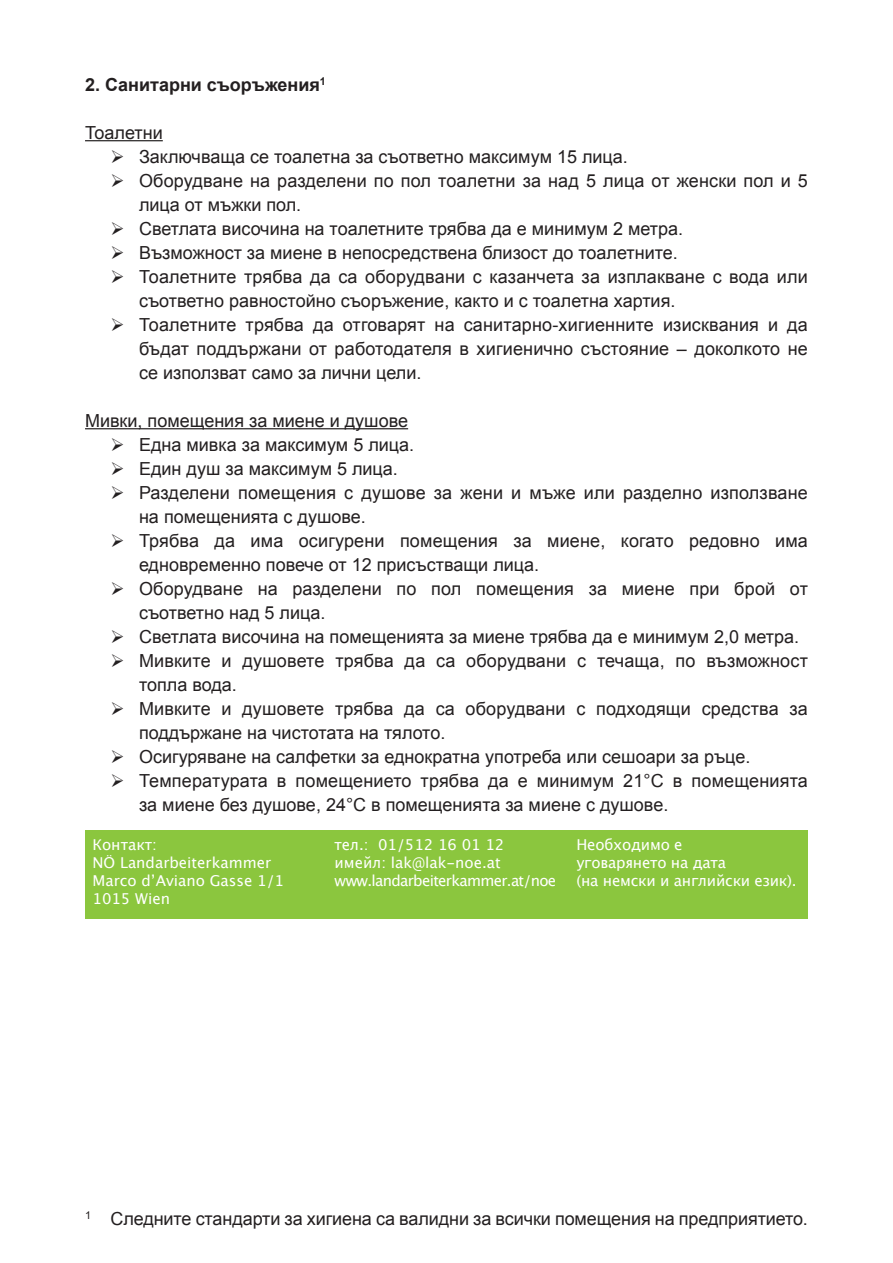
<style>
.page{position:relative;width:893px;height:1263px;background:#fff}
.page>*{position:absolute;margin:0;border:0;box-sizing:border-box;transform-origin:0 0}
.t1{font:18px/24px "Arial";color:#231f20}
.t2{font:700 18px "Arial";color:#231f20}
.t3{font:15px/18px "Lucida Grande";letter-spacing:-.005em;color:#fff}
.t4{font:15px/18px "Lucida Grande";letter-spacing:-.045em;color:#fff}
</style>
<div class="page">
<div style="left:85px;top:831px;width:723px;height:88px;background:#8bc63e"></div>
<hr style="left:85px;top:140px;width:78px;height:1px;background:#231f20">
<hr style="left:85px;top:428px;width:323px;height:1px;background:#231f20">
<p class="t2" style="left:85px;top:74px;width:242px">2. Санитарни съоръжения<sup>1</sup></p>
<p class="t1" style="left:85px;top:121px;width:79px">Тоалетни</p>
<p class="t1" style="left:111px;top:145px;width:519px">➢ Заключваща се тоалетна за съответно максимум 15 лица.</p>
<p class="t1" style="left:139px;top:169px;width:670px;text-indent:-28px">➢ Оборудване на разделени по пол тоалетни за над 5 лица от женски пол и 5 лица от мъжки пол.</p>
<p class="t1" style="left:111px;top:217px;width:574px">➢ Светлата височина на тоалетните трябва да е минимум 2 метра.</p>
<p class="t1" style="left:111px;top:241px;width:569px">➢ Възможност за миене в непосредствена близост до тоалетните.</p>
<p class="t1" style="left:139px;top:265px;width:670px;text-indent:-28px">➢ Тоалетните трябва да са оборудвани с казанчета за изплакване с вода или съответно равностойно съоръжение, както и с тоалетна хартия.</p>
<p class="t1" style="left:139px;top:313px;width:670px;text-align:justify;text-indent:-28px">➢ Тоалетните трябва да отговарят на санитарно-хигиенните изисквания и да бъдат поддържани от работодателя в хигиенично състояние – доколкото не се използват само за лични цели.</p>
<p class="t1" style="left:85px;top:409px;width:325px">Мивки, помещения за миене и душове</p>
<p class="t1" style="left:111px;top:433px;width:305px">➢ Една мивка за максимум 5 лица.</p>
<p class="t1" style="left:111px;top:457px;width:289px">➢ Един душ за максимум 5 лица.</p>
<p class="t1" style="left:139px;top:481px;width:670px;text-indent:-28px">➢ Разделени помещения с душове за жени и мъже или разделно използване на помещенията с душове.</p>
<p class="t1" style="left:139px;top:529px;width:670px;text-indent:-28px">➢ Трябва да има осигурени помещения за миене, когато редовно има едновременно повече от 12 присъстващи лица.</p>
<p class="t1" style="left:139px;top:577px;width:670px;text-indent:-28px">➢ Оборудване на разделени по пол помещения за миене при брой от съответно над 5 лица.</p>
<p class="t1" style="left:111px;top:625px;width:690px">➢ Светлата височина на помещенията за миене трябва да е минимум 2,0 метра.</p>
<p class="t1" style="left:139px;top:649px;width:670px;text-indent:-28px">➢ Мивките и душовете трябва да са оборудвани с течаща, по възможност топла вода.</p>
<p class="t1" style="left:139px;top:697px;width:670px;text-indent:-28px">➢ Мивките и душовете трябва да са оборудвани с подходящи средства за поддържане на чистотата на тялото.</p>
<p class="t1" style="left:111px;top:745px;width:641px">➢ Осигуряване на салфетки за еднократна употреба или сешоари за ръце.</p>
<p class="t1" style="left:139px;top:769px;width:670px;text-indent:-28px">➢ Температурата в помещението трябва да е минимум 21°C в помещенията за миене без душове, 24°C в помещенията за миене с душове.</p>
<p class="t3" style="left:93px;top:835px;width:66px">Контакт:</p>
<p class="t3" style="left:93px;top:853px;width:193px">NÖ Landarbeiterkammer<br>Marco d’Aviano Gasse 1/1</p>
<p class="t3" style="left:93px;top:889px;width:79px">1015 Wien</p>
<p class="t3" style="left:334px;top:835px;width:171px">тел.: 01/512 16 01 12</p>
<p class="t4" style="left:334px;top:853px;width:223px">имейл: lak@lak-noe.at www.landarbeiterkammer.at/noe</p>
<p class="t3" style="left:576px;top:835px;width:108px">Необходимо е</p>
<p class="t3" style="left:576px;top:853px;width:151px">уговарянето на дата</p>
<p class="t3" style="left:576px;top:871px;width:222px">(на немски и английски език).</p>
<p class="t1" style="left:85px;top:1207px;width:724px"><sup>1</sup> Следните стандарти за хигиена са валидни за всички помещения на предприятието.</p>
</div>
